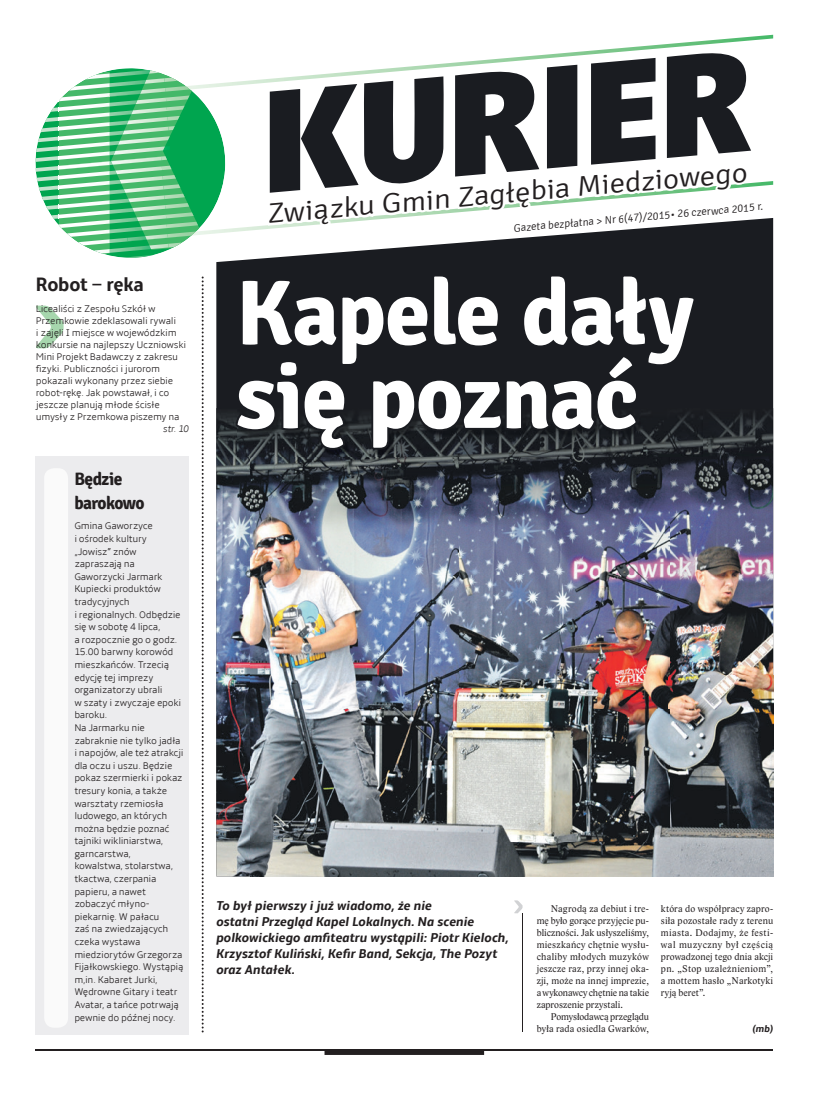
<style>
.page{position:relative;width:820px;height:1106px;background:#fff}
.page>*{position:absolute;margin:0;border:0;box-sizing:border-box;transform-origin:0 0}
.t1{font:900 141.8px "Fengardo Neue";color:#1a1c21;scale:1.08 1}
.t2{font:700 91.8px/83.7px "Signika";letter-spacing:-.02em;color:#fff}
.t3{font:300 27.9px "Signika";color:#231f20;scale:1.11 1}
.t4{font:700 20px "Amble";letter-spacing:-.015em;color:#231f20;scale:.94 1}
.t5{font:700 18px/23.6px "Signika";letter-spacing:-.035em;color:#231f20}
.t6{font:italic 700 13.2px/16px "Amble";letter-spacing:-.005em;color:#231f20}
.t7{font:300 11px "Signika";color:#231f20}
.t8{font:300 10px/12.6px "Amble";letter-spacing:-.03em;color:#231f20}
.t9{font:10px/12px "Lido STF";letter-spacing:.01em;color:#231f20;text-align:justify}
.t10{font:italic 300 10px "Amble";color:#231f20}
.t11{font:italic 700 10px "Amble";color:#231f20}
</style>
<div class="page">
<svg style="left:36px;top:305px;width:28px;height:43px"></svg>
<hr style="left:35px;top:1049px;width:737px;height:1px;background:#231f20">
<svg style="left:324px;top:1050px;width:160px;height:4px"></svg>
<div style="left:216px;top:263px;width:556px;height:145px;background:#1a1c21"></div>
<img style="left:216px;top:408px;width:35px;height:468px">
<img style="left:668px;top:408px;width:104px;height:468px">
<img style="left:251px;top:456px;width:417px;height:420px">
<img style="left:237px;top:276px;width:465px;height:180px">
<svg style="left:233px;top:272px;width:464px;height:180px;background:#1c1e23"></svg>
<div style="left:35px;top:456px;width:154px;height:579px;background:#ececee"></div>
<svg style="left:201px;top:276px;width:2px;height:756px"></svg>
<div style="left:44px;top:468px;width:24px;height:559px;background:#fafafa;border-radius:10px"></div>
<hr style="left:522px;top:913px;width:1px;height:119px;background:#231f20">
<svg style="left:514px;top:900px;width:8px;height:13px"></svg>
<svg style="left:35px;top:35px;width:737px;height:228px"></svg>
<h3 class="t4" style="left:36px;top:273px;width:116px">Robot – ręka</h3>
<p class="t8" style="left:36px;top:303px;width:152px;line-height:12px">Licealiści z Zespołu Szkół w<br>Przemkowie zdeklasowali rywali<br>i zajęli I miejsce w wojewódzkim konkursie na najlepszy Uczniowski<br>Mini Projekt Badawczy z zakresu fizyki. Publiczności i jurorom pokazali wykonany przez siebie robot-rękę. Jak powstawał, i co jeszcze planują młode ścisłe umysły z Przemkowa piszemy na</p>
<p class="t10" style="left:163px;top:423px;width:27px">str. 10</p>
<h3 class="t5" style="left:74px;top:467px;width:72px">Będzie barokowo</h3>
<p class="t8" style="left:74px;top:520px;width:111px">Gmina Gaworzyce<br>i ośrodek kultury „Jowisz” znów zapraszają na<br>Gaworzycki Jarmark<br>Kupiecki produktów tradycyjnych<br>i regionalnych. Odbędzie się w sobotę 4 lipca,<br>a rozpocznie go o godz.<br>15.00 barwny korowód mieszkańców. Trzecią edycję tej imprezy organizatorzy ubrali<br>w szaty i zwyczaje epoki baroku.<br>Na Jarmarku nie zabraknie nie tylko jadła i napojów, ale też atrakcji dla oczu i uszu. Będzie pokaz szermierki i pokaz tresury konia, a także warsztaty rzemiosła ludowego, an których można będzie poznać tajniki wikliniarstwa, garncarstwa,<br>kowalstwa, stolarstwa, tkactwa, czerpania papieru, a nawet zobaczyć młyno&shy;piekarnię. W pałacu<br>zaś na zwiedzających czeka wystawa miedziorytów Grzegorza<br>Fijałkowskiego. Wystąpią m,in. Kabaret Jurki,<br>Wędrowne Gitary i teatr<br>Avatar, a tańce potrwają pewnie do późnej nocy.</p>
<h1 class="t1" style="left:251px;top:65px;width:454px;rotate:-5deg">KURIER</h1>
<h3 class="t3" style="left:265px;top:199px;width:435px;rotate:-5deg">Związku Gmin Zagłębia Miedziowego</h3>
<p class="t7" style="left:513px;top:222px;width:252px;rotate:-5deg">Gazeta bezpłatna &gt; Nr 6(47)/2015• 26 czerwca 2015 r.</p>
<h2 class="t2" style="left:236px;top:272px;width:459px">Kapele dały się poznać</h2>
<h3 class="t6" style="left:216px;top:898px;width:294px">To był pierwszy i już wiadomo, że nie<br>ostatni Przegląd Kapel Lokalnych. Na scenie polkowickiego amfiteatru wystąpili: Piotr Kieloch, Krzysztof Kuliński, Kefir Band, Sekcja, The Pozyt oraz Antałek.</h3>
<p class="t9" style="left:536px;top:903px;width:114px;text-indent:14px">Nagrodą za debiut i tre&shy;mę było gorące przyjęcie pu&shy;bliczności. Jak usłyszeliśmy, mieszkańcy chętnie wysłu&shy;chaliby młodych muzyków jeszcze raz, przy innej oka&shy;zji, może na innej imprezie, a wykonawcy chętnie na takie zaproszenie przystali.</p>
<p class="t9" style="left:536px;top:1011px;width:114px;text-align:right">Pomysłodawcą przeglądu była rada osiedla Gwarków,</p>
<p class="t9" style="left:660px;top:903px;width:114px">która do współpracy zapro&shy;siła pozostałe rady z terenu miasta. Dodajmy, że festi&shy;wal muzyczny był częścią prowadzonej tego dnia akcji pn. „Stop uzależnieniom”, a mottem hasło „Narkotyki ryją beret”.</p>
<p class="t11" style="left:752px;top:1023px;width:22px">(mb)</p>
</div>
